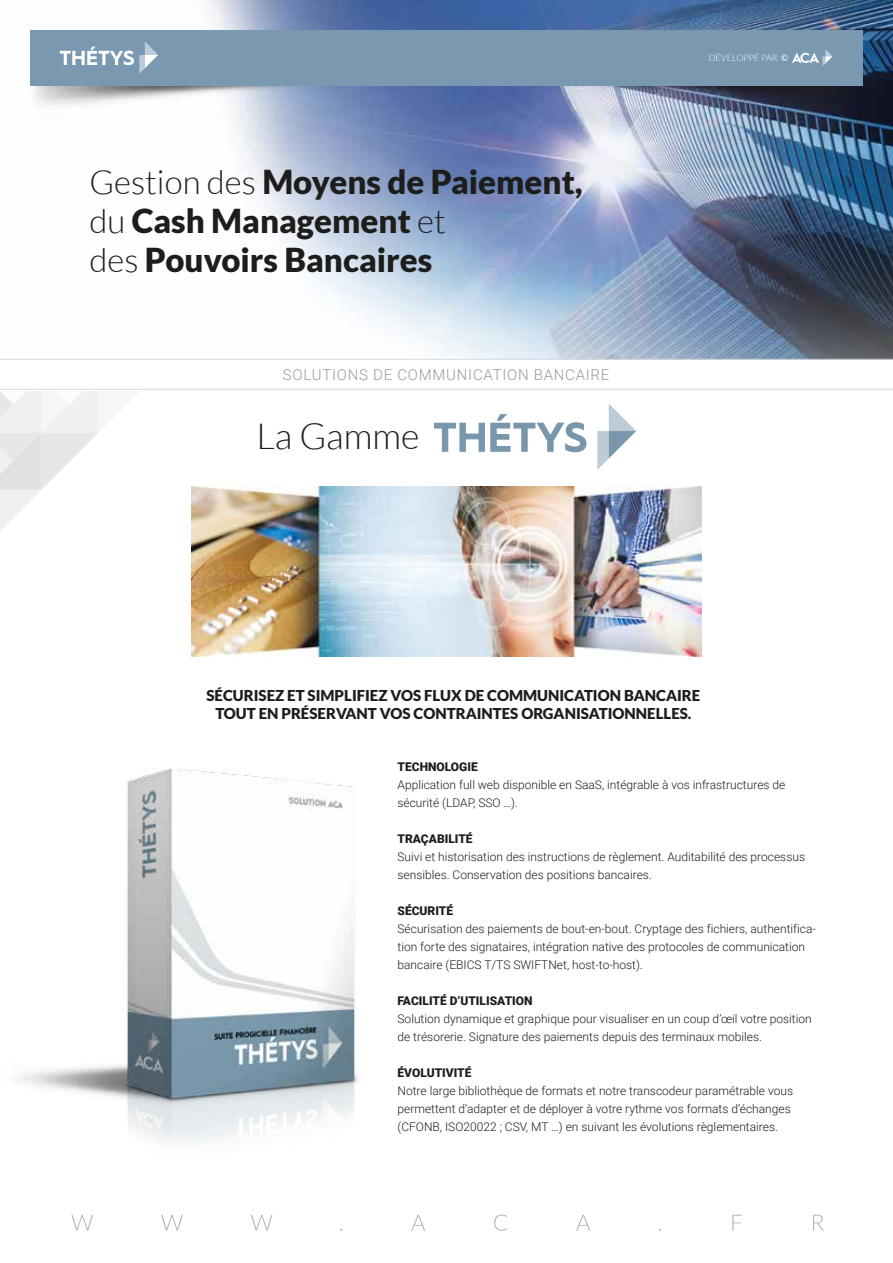
<style>
.page{position:relative;width:893px;height:1263px;background:#fff}
.page>*{position:absolute;margin:0;border:0;box-sizing:border-box;transform-origin:0 0}
.t1{font:300 36px "Lato";color:#1d1d1b}
.t2{font:900 33px/39px "Lato";color:#1d1d1b}
.t3{font:900 15px/18px "Lato";color:#1d1d1b;text-align:center}
.t4{font:300 15px "Roboto";letter-spacing:.05em;color:#9a9a99}
.t5{font:300 12px/18px "Roboto";color:#1d1d1b}
.t6{font:900 12px "Roboto";color:#1d1d1b}
.t7{font:300 9px "Lato";color:#fff}
.s1{font-weight:300}
.s2{font-weight:400}
</style>
<div class="page">
<svg style="left:0;top:391px;width:98px;height:140px"></svg>
<img style="left:208px;top:0;width:685px;height:359px">
<hr style="left:0;top:359px;width:893px;height:1px;background:#dadada">
<hr style="left:0;top:389px;width:893px;height:1px;background:#dadada">
<img style="left:192px;top:486px;width:510px;height:170px">
<img style="left:499px;top:84px;width:364px;height:34px">
<img style="left:30px;top:85px;width:364px;height:33px">
<div style="left:30px;top:30px;width:832px;height:55px;background:#7b98b1"></div>
<svg style="left:792px;top:49px;width:40px;height:17px"></svg>
<svg style="left:71px;top:1215px;width:22px;height:15px"></svg>
<svg style="left:161px;top:1215px;width:22px;height:15px"></svg>
<svg style="left:251px;top:1215px;width:22px;height:15px"></svg>
<svg style="left:411px;top:1215px;width:14px;height:15px"></svg>
<svg style="left:494px;top:1214px;width:13px;height:17px"></svg>
<svg style="left:576px;top:1215px;width:14px;height:15px"></svg>
<svg style="left:732px;top:1215px;width:10px;height:15px"></svg>
<svg style="left:813px;top:1215px;width:11px;height:15px"></svg>
<svg style="left:60px;top:42px;width:98px;height:32px"></svg>
<svg style="left:597px;top:404px;width:39px;height:66px"></svg>
<svg style="left:434px;top:414px;width:152px;height:38px"></svg>
<img style="left:18px;top:768px;width:341px;height:376px">
<h2 class="t2" style="left:89px;top:162px;width:495px"><span class="s1">Gestion des</span> Moyens de Paiement, <span class="s1">du</span> Cash Management <span class="s1">et<br>des</span> Pouvoirs Bancaires</h2>
<p class="t4" style="left:283px;top:364px;width:328px">SOLUTIONS DE COMMUNICATION BANCAIRE</p>
<h1 class="t1" style="left:256px;top:417px;width:164px">La Gamme</h1>
<p class="t7" style="left:709px;top:53px;width:81px">DÉVELOPPÉ PAR <span class="s2">©</span></p>
<p class="t3" style="left:206px;top:686px;width:495px">SÉCURISEZ ET SIMPLIFIEZ VOS FLUX DE COMMUNICATION BANCAIRE<br>TOUT EN PRÉSERVANT VOS CONTRAINTES ORGANISATIONNELLES.</p>
<p class="t6" style="left:398px;top:758px;width:82px">TECHNOLOGIE</p>
<p class="t5" style="left:398px;top:775px;width:389px">Application full web disponible en SaaS, intégrable à vos infrastructures de sécurité (LDAP, SSO …).</p>
<p class="t6" style="left:398px;top:830px;width:77px">TRAÇABILITÉ</p>
<p class="t5" style="left:398px;top:847px;width:409px">Suivi et historisation des instructions de règlement. Auditabilité des processus sensibles. Conservation des positions bancaires.</p>
<p class="t6" style="left:398px;top:902px;width:57px">SÉCURITÉ</p>
<p class="t5" style="left:398px;top:919px;width:420px">Sécurisation des paiements de bout-en-bout. Cryptage des fichiers, authentifica&shy;tion forte des signataires, intégration native des protocoles de communication bancaire (EBICS T/TS SWIFTNet, host-to-host).</p>
<p class="t6" style="left:398px;top:992px;width:137px">FACILITÉ D’UTILISATION</p>
<p class="t5" style="left:398px;top:1009px;width:416px">Solution dynamique et graphique pour visualiser en un coup d’œil votre position de trésorerie. Signature des paiements depuis des terminaux mobiles.</p>
<p class="t6" style="left:398px;top:1064px;width:76px">ÉVOLUTIVITÉ</p>
<p class="t5" style="left:398px;top:1081px;width:397px">Notre large bibliothèque de formats et notre transcodeur paramétrable vous permettent d’adapter et de déployer à votre rythme vos formats d’échanges (CFONB, ISO20022 ; CSV, MT …) en suivant les évolutions règlementaires.</p>
</div>
